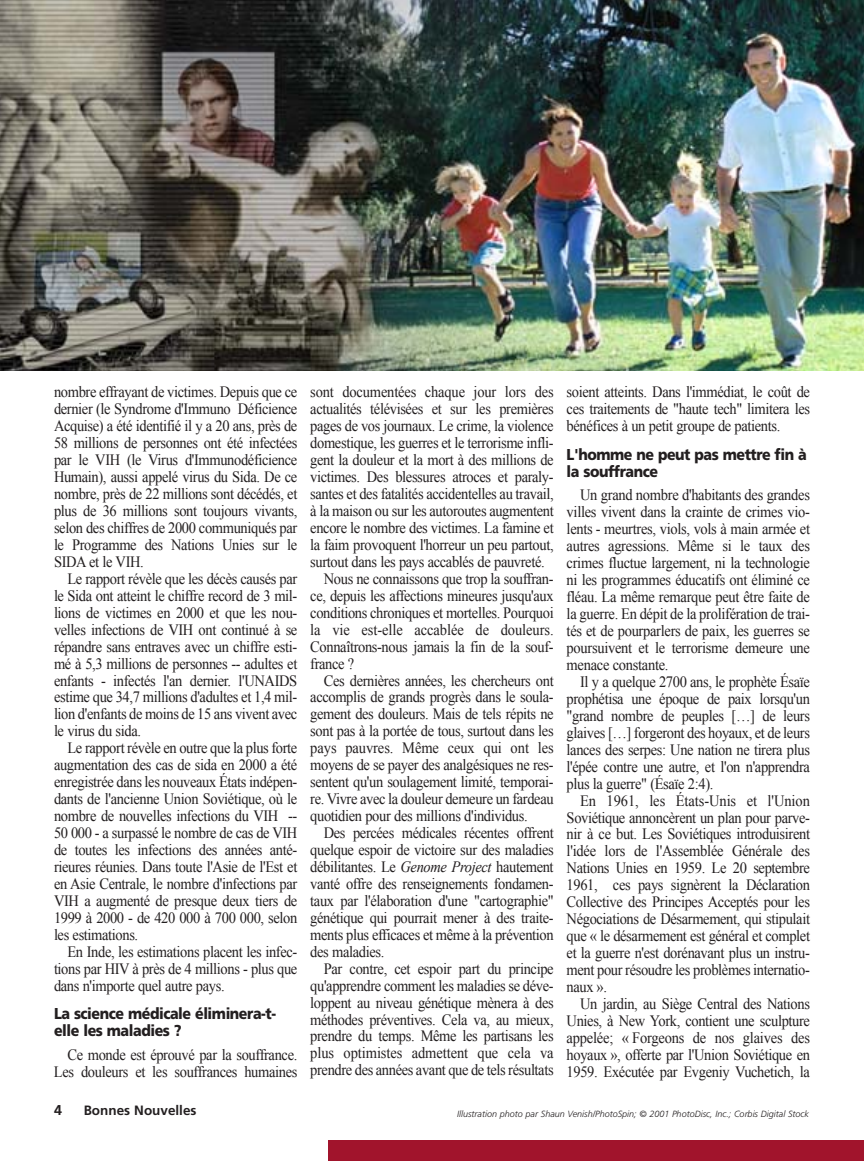
<style>
.page{position:relative;width:864px;height:1161px;background:#fff}
.page>*{position:absolute;margin:0;border:0;box-sizing:border-box;transform-origin:0 0}
.t1{font:15.75px/17px "Times New Roman";letter-spacing:-.025em;color:#231f20;text-align:justify;scale:.92 1}
.t2{font:15.75px "Times New Roman";letter-spacing:-.005em;color:#231f20;scale:.92 1}
.t3{font:900 15.75px/17px "Frutiger";letter-spacing:-.03em;color:#231f20;scale:.9 1}
.t4{font:700 14.25px "Frutiger";color:#231f20}
.t5{font:700 13.5px "Frutiger";color:#231f20}
.t6{font:italic 300 9px "Frutiger";color:#231f20}
.s1{font-style:italic}
</style>
<div class="page">
<div style="left:329px;top:1140px;width:535px;height:21px;background:#a1142c"></div>
<img style="left:0;top:0;width:864px;height:370px">
<p class="t1" style="left:54px;top:384px;width:266px">nombre effrayant de victimes. Depuis que ce dernier (le Syndrome d'Immuno Déficience Acquise) a été identifié il y a 20 ans, près de 58 millions de personnes ont été infectées par le VIH (le Virus d'Immunodéficience Humain), aussi appelé virus du Sida. De ce nombre, près de 22 millions sont décédés, et plus de 36 millions sont toujours vivants, selon des chiffres de 2000 communiqués par le Programme des Nations Unies sur le SIDA et le VIH.</p>
<p class="t1" style="left:54px;top:570px;width:266px;text-indent:14px">Le rapport révèle que les décès causés par le Sida ont atteint le chiffre record de 3 mil&shy;lions de victimes en 2000 et que les nou&shy;velles infections de VIH ont continué à se répandre sans entraves avec un chiffre esti&shy;mé à 5,3 millions de personnes -- adultes et enfants - infectés l'an dernier. l'UNAIDS estime que 34,7 millions d'adultes et 1,4 mil&shy;lion d'enfants de moins de 15 ans vivent avec le virus du sida.</p>
<p class="t1" style="left:54px;top:740px;width:266px;text-indent:14px">Le rapport révèle en outre que la plus forte augmentation des cas de sida en 2000 a été enregistrée dans les nouveaux États indépen&shy;dants de l'ancienne Union Soviétique, où le nombre de nouvelles infections du VIH -- 50 000 - a surpassé le nombre de cas de VIH de toutes les infections des années anté&shy;rieures réunies. Dans toute l'Asie de l'Est et en Asie Centrale, le nombre d'infections par VIH a augmenté de presque deux tiers de 1999 à 2000 - de 420 000 à 700 000, selon les estimations.</p>
<p class="t1" style="left:54px;top:943px;width:266px;text-indent:14px">En Inde, les estimations placent les infec&shy;tions par HIV à près de 4 millions - plus que dans n'importe quel autre pays.</p>
<p class="t3" style="left:54px;top:1007px;width:248px">La science médicale éliminera-t&shy;elle les maladies ?</p>
<p class="t1" style="left:54px;top:1046px;width:266px;text-align:right">Ce monde est éprouvé par la souffrance.<br>Les douleurs et les souffrances humaines</p>
<p class="t1" style="left:310px;top:384px;width:266px">sont documentées chaque jour lors des</p>
<p class="t1" style="left:310px;top:401px;width:266px">actualités télévisées et sur les premières</p>
<p class="t1" style="left:310px;top:417px;width:266px">pages de vos journaux. Le crime, la violence</p>
<p class="t1" style="left:310px;top:434px;width:266px">domestique, les guerres et le terrorisme infli-</p>
<p class="t1" style="left:310px;top:451px;width:266px">gent la douleur et la mort à des millions de</p>
<p class="t1" style="left:310px;top:468px;width:266px">victimes. Des blessures atroces et paraly-</p>
<p class="t1" style="left:310px;top:485px;width:266px">santes et des fatalités accidentelles au travail,</p>
<p class="t1" style="left:310px;top:502px;width:266px">à la maison ou sur les autoroutes augmentent</p>
<p class="t1" style="left:310px;top:519px;width:266px">encore le nombre des victimes. La famine et</p>
<p class="t1" style="left:310px;top:536px;width:266px">la faim provoquent l'horreur un peu partout,</p>
<p class="t1" style="left:310px;top:553px;width:256px">surtout dans les pays accablés de pauvreté.</p>
<p class="t1" style="left:324px;top:570px;width:251px">Nous ne connaissons que trop la souffran-</p>
<p class="t1" style="left:310px;top:587px;width:266px">ce, depuis les affections mineures jusqu'aux</p>
<p class="t1" style="left:310px;top:604px;width:266px">conditions chroniques et mortelles. Pourquoi</p>
<p class="t2" style="left:310px;top:621px;width:266px">la vie est-elle accablée de douleurs.</p>
<p class="t1" style="left:310px;top:638px;width:266px">Connaîtrons-nous jamais la fin de la souf-</p>
<p class="t1" style="left:310px;top:655px;width:49px">france ?</p>
<p class="t1" style="left:324px;top:672px;width:251px">Ces dernières années, les chercheurs ont</p>
<p class="t1" style="left:310px;top:689px;width:266px">accomplis de grands progrès dans le soula-</p>
<p class="t1" style="left:310px;top:706px;width:266px">gement des douleurs. Mais de tels répits ne</p>
<p class="t1" style="left:310px;top:723px;width:266px">sont pas à la portée de tous, surtout dans les</p>
<p class="t2" style="left:310px;top:739px;width:266px">pays pauvres. Même ceux qui ont les</p>
<p class="t1" style="left:310px;top:756px;width:266px">moyens de se payer des analgésiques ne res-</p>
<p class="t1" style="left:310px;top:773px;width:266px">sentent qu'un soulagement limité, temporai-</p>
<p class="t1" style="left:310px;top:790px;width:266px">re. Vivre avec la douleur demeure un fardeau</p>
<p class="t1" style="left:310px;top:807px;width:238px">quotidien pour des millions d'individus.</p>
<p class="t1" style="left:324px;top:824px;width:251px">Des percées médicales récentes offrent</p>
<p class="t1" style="left:310px;top:841px;width:266px">quelque espoir de victoire sur des maladies</p>
<p class="t1" style="left:310px;top:858px;width:266px">débilitantes. Le <span class="s1">Genome Project</span> hautement</p>
<p class="t1" style="left:310px;top:875px;width:266px">vanté offre des renseignements fondamen-</p>
<p class="t1" style="left:310px;top:892px;width:266px">taux par l'élaboration d'une "cartographie"</p>
<p class="t1" style="left:310px;top:909px;width:266px">génétique qui pourrait mener à des traite-</p>
<p class="t1" style="left:310px;top:926px;width:266px">ments plus efficaces et même à la prévention</p>
<p class="t1" style="left:310px;top:943px;width:82px">des maladies.</p>
<p class="t1" style="left:324px;top:960px;width:251px">Par contre, cet espoir part du principe</p>
<p class="t1" style="left:310px;top:977px;width:266px">qu'apprendre comment les maladies se déve-</p>
<p class="t1" style="left:310px;top:994px;width:266px">loppent au niveau génétique mènera à des</p>
<p class="t1" style="left:310px;top:1011px;width:266px">méthodes préventives. Cela va, au mieux,</p>
<p class="t1" style="left:310px;top:1028px;width:266px">prendre du temps. Même les partisans les</p>
<p class="t2" style="left:310px;top:1044px;width:266px">plus optimistes admettent que cela va</p>
<p class="t1" style="left:310px;top:1062px;width:266px">prendre des années avant que de tels résultats</p>
<p class="t1" style="left:567px;top:384px;width:266px">soient atteints. Dans l'immédiat, le coût de ces traitements de "haute tech" limitera les bénéfices à un petit groupe de patients.</p>
<p class="t3" style="left:567px;top:447px;width:268px">L'homme ne peut pas mettre fin à la souffrance</p>
<p class="t1" style="left:567px;top:487px;width:266px;text-indent:14px">Un grand nombre d'habitants des grandes villes vivent dans la crainte de crimes vio&shy;lents - meurtres, viols, vols à main armée et autres agressions. Même si le taux des crimes fluctue largement, ni la technologie ni les programmes éducatifs ont éliminé ce fléau. La même remarque peut être faite de la guerre. En dépit de la prolifération de trai&shy;tés et de pourparlers de paix, les guerres se poursuivent et le terrorisme demeure une menace constante.</p>
<p class="t1" style="left:567px;top:673px;width:266px;text-indent:14px">Il y a quelque 2700 ans, le prophète Ésaïe prophétisa une époque de paix lorsqu'un "grand nombre de peuples […] de leurs glaives […] forgeront des hoyaux, et de leurs lances des serpes: Une nation ne tirera plus l'épée contre une autre, et l'on n'apprendra plus la guerre" (Ésaïe 2:4).</p>
<p class="t1" style="left:567px;top:792px;width:266px;text-indent:14px">En 1961, les États-Unis et l'Union Soviétique annoncèrent un plan pour parve&shy;nir à ce but. Les Soviétiques introduisirent l'idée lors de l'Assemblée Générale des Nations Unies en 1959. Le 20 septembre 1961, ces pays signèrent la Déclaration Collective des Principes Acceptés pour les Négociations de Désarmement, qui stipulait que « le désarmement est général et complet et la guerre n'est dorénavant plus un instru&shy;ment pour résoudre les problèmes internatio&shy;naux ».</p>
<p class="t1" style="left:567px;top:995px;width:266px;text-indent:14px">Un jardin, au Siège Central des Nations Unies, à New York, contient une sculpture appelée; « Forgeons de nos glaives des hoyaux », offerte par l'Union Soviétique en 1959. Exécutée par Evgeniy Vuchetich, la</p>
<p class="t4" style="left:54px;top:1104px;width:9px">4</p>
<p class="t5" style="left:84px;top:1105px;width:114px">Bonnes Nouvelles</p>
<p class="t6" style="left:457px;top:1110px;width:354px">Illustration photo par Shaun Venish/PhotoSpin; © 2001 PhotoDisc, Inc.; Corbis Digital Stock</p>
</div>
